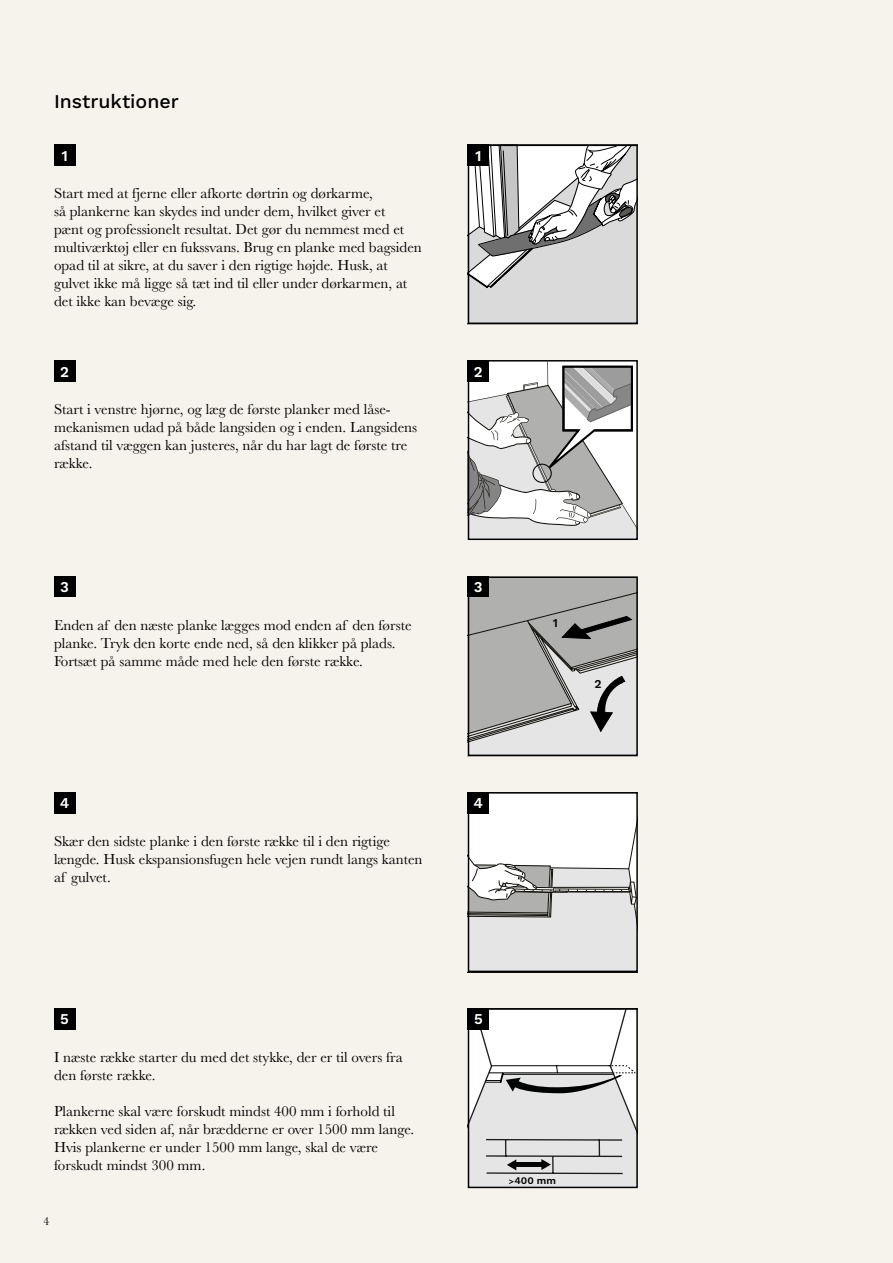
<style>
.page{position:relative;width:893px;height:1263px;background:#f6f2ec}
.page>*{position:absolute;margin:0;border:0;box-sizing:border-box;transform-origin:0 0}
.t1{font:500 19.5px "Work Sans";color:#000}
.t2{font:15px/18px "Baskerville";color:#000}
.t3{font:600 15px "Work Sans";color:#fff}
.t4{font:600 12px "Work Sans";color:#000}
.t5{font:12px "Baskerville";color:#000}
.t6{font:600 10.2px "Work Sans Roman";color:#010202}
</style>
<div class="page">
<div style="left:54px;top:145px;width:21px;height:21px;background:#000"></div>
<div style="left:54px;top:360px;width:21px;height:22px;background:#000"></div>
<div style="left:54px;top:792px;width:21px;height:21px;background:#000"></div>
<div style="left:54px;top:1008px;width:21px;height:21px;background:#000"></div>
<div style="left:54px;top:576px;width:21px;height:21px;background:#000"></div>
<svg style="left:471px;top:1011px;width:164px;height:174px"></svg>
<div style="left:468px;top:1008px;width:170px;height:180px;border:2px solid #000"></div>
<svg style="left:471px;top:148px;width:164px;height:173px"></svg>
<div style="left:468px;top:145px;width:170px;height:179px;border:2px solid #000"></div>
<div style="left:468px;top:145px;width:21px;height:21px;background:#000"></div>
<svg style="left:471px;top:363px;width:164px;height:174px"></svg>
<div style="left:468px;top:360px;width:170px;height:180px;border:2px solid #000"></div>
<div style="left:468px;top:360px;width:21px;height:22px;background:#000"></div>
<svg style="left:471px;top:795px;width:164px;height:174px"></svg>
<div style="left:468px;top:792px;width:170px;height:180px;border:2px solid #000"></div>
<div style="left:468px;top:792px;width:21px;height:21px;background:#000"></div>
<div style="left:468px;top:1008px;width:21px;height:21px;background:#000"></div>
<svg style="left:468px;top:576px;width:170px;height:181px"></svg>
<div style="left:468px;top:576px;width:21px;height:20px;background:#000"></div>
<h1 class="t1" style="left:54px;top:90px;width:126px">Instruktioner</h1>
<p class="t3" style="left:61px;top:147px;width:8px">1</p>
<p class="t2" style="left:54px;top:184px;width:369px">Start med at fjerne eller afkorte dørtrin og dørkarme,<br>så plankerne kan skydes ind under dem, hvilket giver et<br>pænt og professionelt resultat. Det gør du nemmest med et multiværktøj eller en fukssvans. Brug en planke med bagsiden opad til at sikre, at du saver i den rigtige højde. Husk, at gulvet ikke må ligge så tæt ind til eller under dørkarmen, at det ikke kan bevæge sig.</p>
<p class="t3" style="left:60px;top:363px;width:10px">2</p>
<p class="t2" style="left:54px;top:400px;width:365px">Start i venstre hjørne, og læg de første planker med låse&shy;mekanismen udad på både langsiden og i enden. Langsidens afstand til væggen kan justeres, når du har lagt de første tre række.</p>
<p class="t3" style="left:60px;top:578px;width:10px">3</p>
<p class="t2" style="left:54px;top:616px;width:359px">Enden af den næste planke lægges mod enden af den første planke. Tryk den korte ende ned, så den klikker på plads.<br>Fortsæt på samme måde med hele den første række.</p>
<p class="t3" style="left:60px;top:794px;width:11px">4</p>
<p class="t2" style="left:54px;top:832px;width:370px">Skær den sidste planke i den første række til i den rigtige længde. Husk ekspansionsfugen hele vejen rundt langs kanten af gulvet.</p>
<p class="t3" style="left:60px;top:1010px;width:10px">5</p>
<p class="t2" style="left:54px;top:1048px;width:350px">I næste række starter du med det stykke, der er til overs fra den første række.</p>
<p class="t2" style="left:54px;top:1102px;width:362px">Plankerne skal være forskudt mindst 400 mm i forhold til rækken ved siden af, når brædderne er over 1500 mm lange.<br>Hvis plankerne er under 1500 mm lange, skal de være forskudt mindst 300 mm.</p>
<p class="t5" style="left:43px;top:1213px;width:7px">4</p>
<p class="t3" style="left:475px;top:147px;width:8px">1</p>
<p class="t3" style="left:474px;top:363px;width:10px">2</p>
<p class="t3" style="left:474px;top:578px;width:10px">3</p>
<p class="t3" style="left:474px;top:794px;width:11px">4</p>
<p class="t4" style="left:553px;top:616px;width:7px">1</p>
<p class="t4" style="left:595px;top:677px;width:9px">2</p>
<p class="t3" style="left:474px;top:1010px;width:10px">5</p>
<p class="t6" style="left:514px;top:1172px;width:43px">400 mm</p>
</div>
